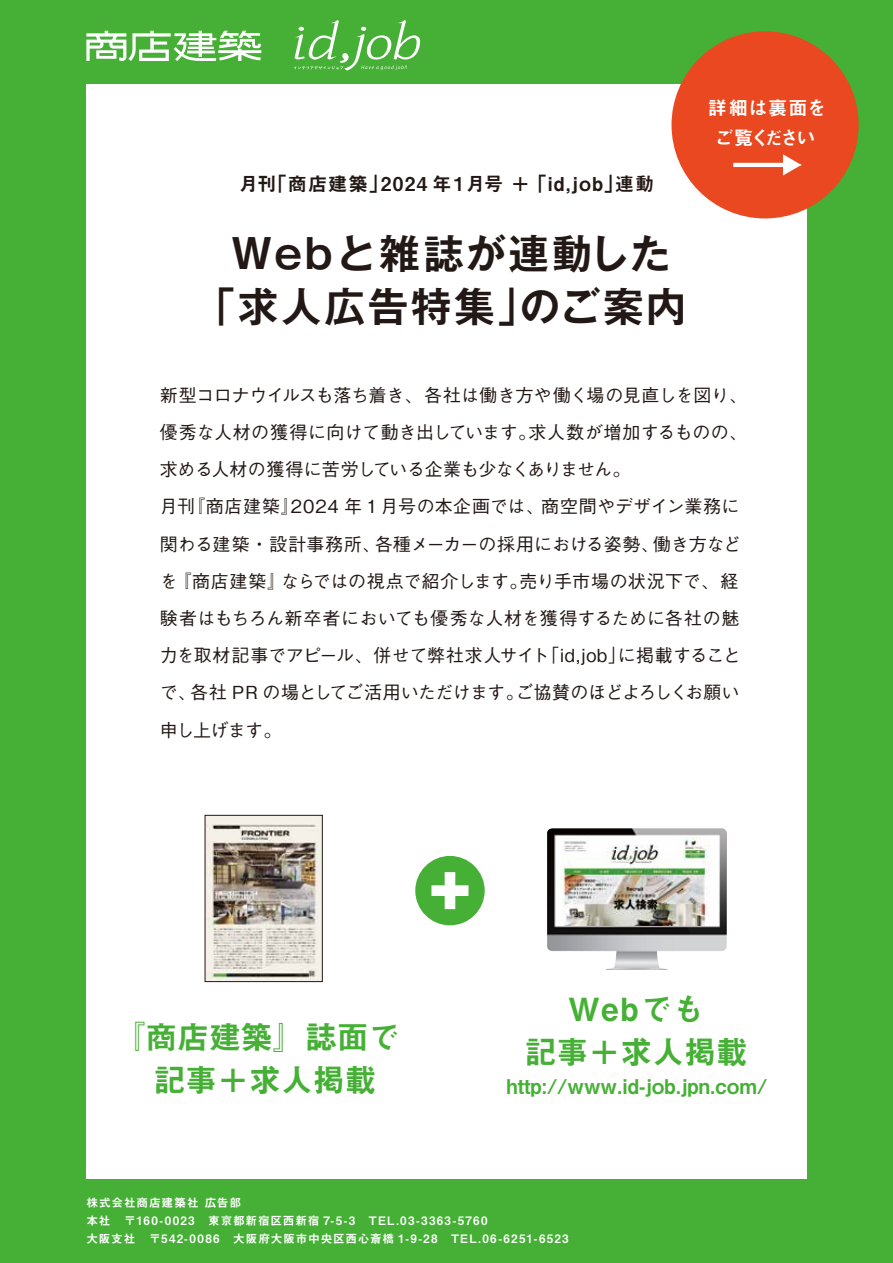
<style>
.page{position:relative;width:893px;height:1263px;background:#fff}
.page>*{position:absolute;margin:0;border:0;box-sizing:border-box;transform-origin:0 0}
.t1{font:700 40.5px/53.1px "Gothic MB101 Pr 6 De";letter-spacing:.07em;color:#221815;text-align:center}
.t2{font:31.95px/42.5px "Midashi Go Pro MB31";color:#45b035;text-align:center}
.t3{font:20.4px "Midashi Go Pro MB31";color:#45b035}
.t4{font:19.2px "Midashi Go Pro MB31";letter-spacing:.065em;color:#221815}
.t5{font:19.2px/29.7px "Midashi Go Pro MB31";letter-spacing:-.005em;color:#fff;text-align:center}
.t6{font:500 18px/37.2px "Gothic BBB Pr 6";letter-spacing:-.005em;color:#221815}
.t7{font:11.7px/18px "Midashi Go Pr 5 MB31";letter-spacing:.075em;color:#fff}
</style>
<div class="page">
<img style="left:207px;top:817px;width:113px;height:163px">
<div style="left:0;top:0;width:893px;height:84px;background:#45b035"></div>
<div style="left:0;top:66px;width:85px;height:1163px;background:#45b035"></div>
<div style="left:0;top:1180px;width:893px;height:83px;background:#45b035"></div>
<div style="left:808px;top:26px;width:85px;height:1207px;background:#45b035"></div>
<div style="left:421px;top:861px;width:58px;height:59px;background:#45b035;border-radius:50%"></div>
<div style="left:415px;top:856px;width:70px;height:69px;border:11px solid #45b035;border-radius:50%"></div>
<div style="left:431px;top:885px;width:37px;height:11px;background:#fff"></div>
<div style="left:445px;top:872px;width:10px;height:37px;background:#fff"></div>
<img style="left:547px;top:828px;width:180px;height:142px">
<img style="left:557px;top:837px;width:158px;height:88px">
<div style="left:671px;top:31px;width:188px;height:187px;background:#e94820;border-radius:50%"></div>
<hr style="left:733px;top:163px;width:53px;height:4px;background:#fff">
<svg style="left:783px;top:154px;width:18px;height:21px"></svg>
<div style="left:205px;top:815px;width:117px;height:167px;border:1px solid #221815"></div>
<svg style="left:86px;top:31px;width:175px;height:30px"></svg>
<svg style="left:294px;top:20px;width:126px;height:51px"></svg>
<p class="t4" style="left:239px;top:169px;width:416px">月刊「商店建築」2024 年1月号 ＋ 「id,job」連動</p>
<h1 class="t1" style="left:195px;top:225px;width:493px">Webと雑誌が連動した<br>「求人広告特集」のご案内</h1>
<p class="t5" style="left:708px;top:91px;width:120px">詳細は裏面をご覧ください</p>
<p class="t6" style="left:160px;top:375px;width:590px">新型コロナウイルスも落ち着き、各社は働き方や働く場の見直しを図り、優秀な人材の獲得に向けて動き出しています。求人数が増加するものの、求める人材の獲得に苦労している企業も少なくありません。<br>月刊『商店建築』2024 年 1月号の本企画では、商空間やデザイン業務に関わる建築・設計事務所、各種メーカーの採用における姿勢、働き方などを『商店建築』ならではの視点で紹介します。売り手市場の状況下で、経験者はもちろん新卒者においても優秀な人材を獲得するために各社の魅力を取材記事でアピール、併せて弊社求人サイト「id,job」に掲載することで、各社 PR の場としてご活用いただけます。ご協賛のほどよろしくお願い申し上げます。</p>
<h2 class="t2" style="left:113px;top:1012px;width:289px">『商店建築』誌面で記事＋求人掲載</h2>
<h2 class="t2" style="left:525px;top:984px;width:225px">Webでも<br>記事＋求人掲載</h2>
<p class="t3" style="left:506px;top:1070px;width:262px">http://www.id-job.jpn.com/</p>
<p class="t7" style="left:86px;top:1193px;width:484px">株式会社商店建築社 広告部　<br>本社　〒160-0023　東京都新宿区西新宿 7-5-3　TEL.03-3363-5760<br>大阪支社　〒542-0086　大阪府大阪市中央区西心斎橋 1-9-28　TEL.06-6251-6523</p>
</div>
